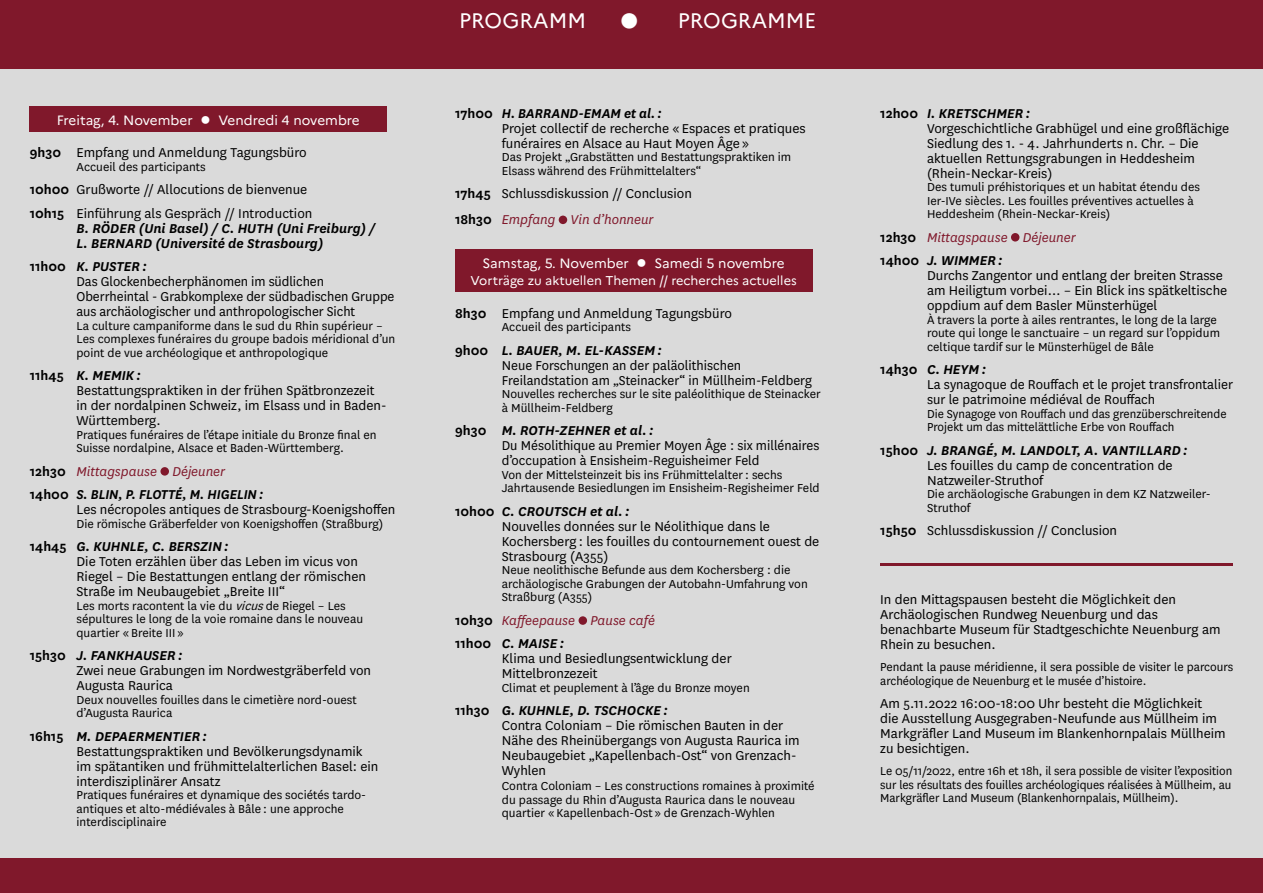
<style>
.page{position:relative;width:1263px;height:893px;background:#fff}
.page>*{position:absolute;margin:0;border:0;box-sizing:border-box;transform-origin:0 0}
.t1{font:21px "Marianne";color:#fff}
.t2{font:15px/15px "National";color:#000}
.t3{font:italic 600 15px/15px "National";color:#000}
.t4{font:italic 15px/23.5px "National";color:#80182b}
.t5{font:13.5px/13.5px "National";color:#000}
.t6{font:13.5px "Marianne";color:#fff}
.t7{font:12.75px "Marianne";color:#fff}
.s1{font-family:"Arial";font-size:18px}
.s2{font-weight:600}
.s3{font-weight:600;font-style:italic}
.s4{font-style:normal}
.s5{font-weight:400;color:#80182b}
.s6{font-style:italic}
.s7{font-family:"Arial";font-size:36px}
.s8{font-style:italic;color:#80182b}
.s9{font-weight:600;font-style:normal;color:#000}
.s10{font-weight:600;color:#000}
</style>
<div class="page">
<div style="left:0;top:68px;width:1263px;height:799px;background:#dadada"></div>
<div style="left:30px;top:106px;width:357px;height:26px;background:#80182b"></div>
<div style="left:160px;top:467px;width:9px;height:9px;background:#80182b;border-radius:50%"></div>
<div style="left:559px;top:216px;width:8px;height:8px;background:#80182b;border-radius:50%"></div>
<div style="left:455px;top:249px;width:357px;height:43px;background:#80182b"></div>
<div style="left:578px;top:616px;width:9px;height:9px;background:#80182b;border-radius:50%"></div>
<div style="left:1011px;top:233px;width:8px;height:9px;background:#80182b;border-radius:50%"></div>
<div style="left:0;top:0;width:1263px;height:69px;background:#80182b"></div>
<div style="left:0;top:859px;width:1263px;height:34px;background:#80182b"></div>
<hr style="left:880px;top:563px;width:353px;height:3px;background:#80182b">
<p class="t6" style="left:57px;top:112px;width:304px">Freitag, 4. November <span class="s1">●</span> Vendredi 4 novembre</p>
<p class="t2" style="left:30px;top:144px;width:278px"><span class="s2">9h30</span> Empfang und Anmeldung Tagungsbüro</p>
<p class="t5" style="left:77px;top:159px;width:131px">Accueil des participants</p>
<p class="t2" style="left:30px;top:177px;width:284px;line-height:23.5px"><span class="s2">10h00</span> Grußworte // Allocutions de bienvenue<br><span class="s2">10h15</span> Einführung als Gespräch // Introduction</p>
<p class="t3" style="left:77px;top:220px;width:300px">B. RÖDER (Uni Basel) / C. HUTH (Uni Freiburg) /<br>L. BERNARD (Université de Strasbourg)</p>
<p class="t2" style="left:77px;top:258px;width:319px;text-indent:-47px"><span class="s2">11h00</span> <span class="s3">K. PUSTER :<br></span>Das Glockenbecherphänomen im südlichen Oberrheintal - Grabkomplexe der südbadischen Gruppe aus archäologischer und anthropologischer Sicht</p>
<p class="t5" style="left:77px;top:318px;width:320px">La culture campaniforme dans le sud du Rhin supérieur –<br>Les complexes funéraires du groupe badois méridional d’un point de vue archéologique et anthropologique</p>
<p class="t2" style="left:77px;top:367px;width:311px;text-indent:-47px"><span class="s2">11h45</span> <span class="s3">K. MEMIK :<br></span>Bestattungspraktiken in der frühen Spätbronzezeit in der nordalpinen Schweiz, im Elsass und in Baden-Württemberg.</p>
<p class="t5" style="left:77px;top:427px;width:302px">Pratiques funéraires de l’étape initiale du Bronze final en<br>Suisse nordalpine, Alsace et Baden-Württemberg.</p>
<p class="t3" style="left:30px;top:458px;width:235px;line-height:23.5px"><span class="s4">12h30</span> <span class="s5">Mittagspause Déjeuner<br></span><span class="s4">14h00</span> S. BLIN, P. FLOTTÉ, M. HIGELIN :</p>
<p class="t2" style="left:77px;top:501px;width:320px">Les nécropoles antiques de Strasbourg-Koenigshoffen</p>
<p class="t5" style="left:77px;top:516px;width:308px">Die römische Gräberfelder von Koenigshoffen (Straßburg)</p>
<p class="t2" style="left:77px;top:538px;width:291px;text-indent:-47px"><span class="s2">14h45</span> <span class="s3">G. KUHNLE, C. BERSZIN :<br></span>Die Toten erzählen über das Leben im vicus von Riegel – Die Bestattungen entlang der römischen Straße im Neubaugebiet „Breite III“</p>
<p class="t5" style="left:77px;top:598px;width:288px">Les morts racontent la vie du <span class="s6">vicus</span>de Riegel – Les sépultures le long de la voie romaine dans le nouveau quartier « Breite III »</p>
<p class="t2" style="left:77px;top:647px;width:296px;text-indent:-47px"><span class="s2">15h30</span> <span class="s3">J. FANKHAUSER :<br></span>Zwei neue Grabungen im Nordwestgräberfeld von<br>Augusta Raurica</p>
<p class="t5" style="left:77px;top:692px;width:282px">Deux nouvelles fouilles dans le cimetière nord-ouest d’Augusta Raurica</p>
<p class="t2" style="left:77px;top:728px;width:303px;text-indent:-47px"><span class="s2">16h15</span> <span class="s3">M. DEPAERMENTIER :<br></span>Bestattungspraktiken und Bevölkerungsdynamik im spätantiken und frühmittelalterlichen Basel: ein interdisziplinärer Ansatz</p>
<p class="t5" style="left:77px;top:788px;width:291px">Pratiques funéraires et dynamique des sociétés tardo&shy;antiques et alto-médiévales à Bâle : une approche interdisciplinaire</p>
<h1 class="t1" style="left:459px;top:8px;width:359px">PROGRAMM <span class="s7">●</span> PROGRAMME</h1>
<p class="t2" style="left:502px;top:105px;width:305px;text-indent:-47px"><span class="s2">17h00</span> <span class="s3">H. BARRAND-EMAM et al. :<br></span>Projet collectif de recherche « Espaces et pratiques funéraires en Alsace au Haut Moyen Âge »</p>
<p class="t5" style="left:502px;top:150px;width:291px">Das Projekt „Grabstätten und Bestattungspraktiken im<br>Elsass während des Frühmittelalters“</p>
<p class="t2" style="left:455px;top:180px;width:238px;line-height:26.1px"><span class="s2">17h45</span> Schlussdiskussion // Conclusion<br><span class="s2">18h30</span> <span class="s8">Empfang Vin d’honneur</span></p>
<p class="t6" style="left:482px;top:255px;width:304px">Samstag, 5. November <span class="s1">●</span> Samedi 5 novembre</p>
<p class="t7" style="left:470px;top:273px;width:328px">Vorträge zu aktuellen Themen // recherches actuelles</p>
<p class="t2" style="left:455px;top:305px;width:278px"><span class="s2">8h30</span> Empfang und Anmeldung Tagungsbüro</p>
<p class="t5" style="left:502px;top:320px;width:131px">Accueil des participants</p>
<p class="t2" style="left:502px;top:342px;width:312px;text-indent:-47px"><span class="s2">9h00</span> <span class="s3">L. BAUER, M. EL-KASSEM :<br></span>Neue Forschungen an der paläolithischen<br>Freilandstation am „Steinacker“ in Müllheim-Feldberg</p>
<p class="t5" style="left:502px;top:387px;width:320px">Nouvelles recherches sur le site paléolithique de Steinacker à Müllheim-Feldberg</p>
<p class="t2" style="left:502px;top:423px;width:319px;text-indent:-47px"><span class="s2">9h30</span> <span class="s3">M. ROTH-ZEHNER et al. :<br></span>Du Mésolithique au Premier Moyen Âge : six millénaires d’occupation à Ensisheim-Reguisheimer Feld</p>
<p class="t5" style="left:502px;top:467px;width:319px">Von der Mittelsteinzeit bis ins Frühmittelalter : sechs<br>Jahrtausende Besiedlungen im Ensisheim-Regisheimer Feld</p>
<p class="t2" style="left:502px;top:503px;width:319px;text-indent:-47px"><span class="s2">10h00</span> <span class="s3">C. CROUTSCH et al. :<br></span>Nouvelles données sur le Néolithique dans le Kochersberg : les fouilles du contournement ouest de Strasbourg (A355)</p>
<p class="t5" style="left:502px;top:563px;width:307px">Neue neolithische Befunde aus dem Kochersberg : die archäologische Grabungen der Autobahn-Umfahrung von<br>Straßburg (A355)</p>
<p class="t4" style="left:455px;top:608px;width:201px"><span class="s9">10h30</span> Kaffeepause Pause café<br><span class="s9">11h00</span> <span class="s10">C. MAISE :</span></p>
<p class="t2" style="left:502px;top:651px;width:231px">Klima und Besiedlungsentwicklung der<br>Mittelbronzezeit</p>
<p class="t5" style="left:502px;top:680px;width:250px">Climat et peuplement à l’âge du Bronze moyen</p>
<p class="t2" style="left:502px;top:703px;width:299px;text-indent:-47px"><span class="s2">11h30</span> <span class="s3">G. KUHNLE, D. TSCHOCKE :<br></span>Contra Coloniam – Die römischen Bauten in der Nähe des Rheinübergangs von Augusta Raurica im Neubaugebiet „Kapellenbach-Ost“ von Grenzach-Wyhlen</p>
<p class="t5" style="left:502px;top:779px;width:314px">Contra Coloniam – Les constructions romaines à proximité du passage du Rhin d’Augusta Raurica dans le nouveau quartier « Kapellenbach-Ost » de Grenzach-Wyhlen</p>
<p class="t2" style="left:927px;top:105px;width:304px;text-indent:-47px"><span class="s2">12h00</span> <span class="s3">I. KRETSCHMER :<br></span>Vorgeschichtliche Grabhügel und eine großflächige Siedlung des 1. - 4. Jahrhunderts n. Chr. – Die aktuellen Rettungsgrabungen in Heddesheim (Rhein-Neckar-Kreis)</p>
<p class="t5" style="left:927px;top:180px;width:274px">Des tumuli préhistoriques et un habitat étendu des<br>Ier-IVe siècles. Les fouilles préventives actuelles à<br>Heddesheim (Rhein-Neckar-Kreis)</p>
<p class="t4" style="left:880px;top:225px;width:197px"><span class="s9">12h30</span> Mittagspause Déjeuner<br><span class="s9">14h00</span> <span class="s10">J. WIMMER :</span></p>
<p class="t2" style="left:927px;top:267px;width:302px">Durchs Zangentor und entlang der breiten Strasse am Heiligtum vorbei… – Ein Blick ins spätkeltische oppdium auf dem Basler Münsterhügel</p>
<p class="t5" style="left:927px;top:312px;width:294px">À travers la porte à ailes rentrantes, le long de la large route qui longe le sanctuaire – un regard sur l’oppidum celtique tardif sur le Münsterhügel de Bâle</p>
<p class="t2" style="left:927px;top:361px;width:308px;text-indent:-47px"><span class="s2">14h30</span> <span class="s3">C. HEYM :<br></span>La synagoque de Rouffach et le projet transfrontalier sur le patrimoine médiéval de Rouffach</p>
<p class="t5" style="left:927px;top:406px;width:301px">Die Synagoge von Rouffach und das grenzüberschreitende<br>Projekt um das mittelättliche Erbe von Rouffach</p>
<p class="t2" style="left:927px;top:442px;width:262px;text-indent:-47px"><span class="s2">15h00</span> <span class="s3">J. BRANGÉ, M. LANDOLT, A. VANTILLARD :<br></span>Les fouilles du camp de concentration de<br>Natzweiler-Struthof</p>
<p class="t5" style="left:927px;top:487px;width:285px">Die archäologische Grabungen in dem KZ Natzweiler-<br>Struthof</p>
<p class="t2" style="left:880px;top:522px;width:238px"><span class="s2">15h50</span> Schlussdiskussion // Conclusion</p>
<p class="t2" style="left:880px;top:591px;width:342px">In den Mittagspausen besteht die Möglichkeit den Archäologischen Rundweg Neuenburg und das benachbarte Museum für Stadtgeschichte Neuenburg am Rhein zu besuchen.</p>
<p class="t5" style="left:880px;top:660px;width:354px">Pendant la pause méridienne, il sera possible de visiter le parcours archéologique de Neuenburg et le musée d’histoire.</p>
<p class="t2" style="left:880px;top:695px;width:347px">Am 5.11.2022 16:00-18:00 Uhr besteht die Möglichkeit<br>die Ausstellung Ausgegraben-Neufunde aus Müllheim im Markgräfler Land Museum im Blankenhornpalais Müllheim zu besichtigen.</p>
<p class="t5" style="left:880px;top:764px;width:353px;text-align:justify">Le 05/11/2022, entre 16h et 18h, il sera possible de visiter l’exposition sur les résultats des fouilles archéologiques réalisées à Müllheim, au Markgräfler Land Museum (Blankenhornpalais, Müllheim).</p>
</div>
